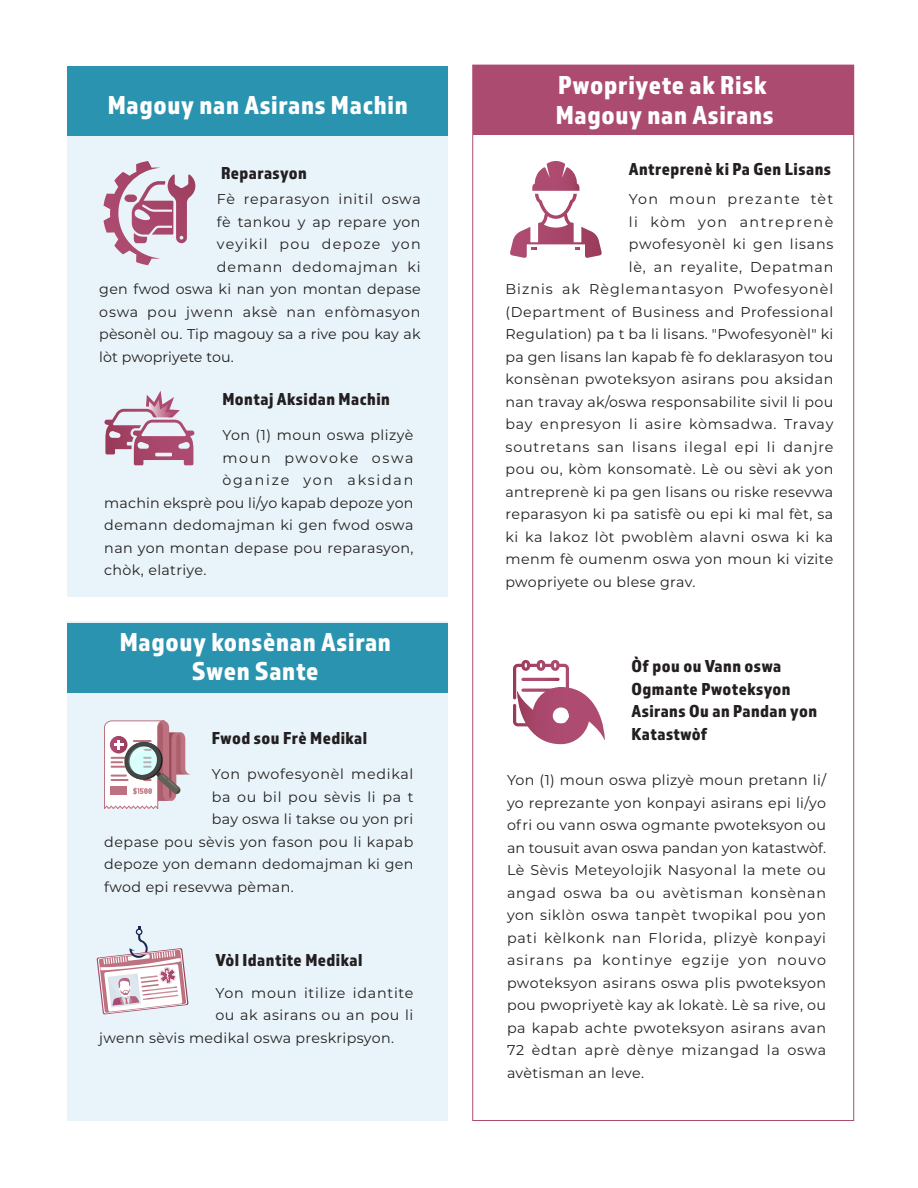
<style>
.page{position:relative;width:918px;height:1188px;background:#fff}
.page>*{position:absolute;margin:0;border:0;box-sizing:border-box;transform-origin:0 0}
.Montserrat_Consumer{font:27px/28.5px "Almaq Refined";letter-spacing:.025em;color:#fff;text-align:center}
.Montserrat_Consumer-2{font:18px/22.5px "Almaq Refined";letter-spacing:.025em;color:#231f20}
.Montserrat_Consumer-3{font:14.25px/22.5px "Montserrat";letter-spacing:.035em;color:#231f20;text-align:justify}
.Montserrat_Consumer-4{font:14.25px "Montserrat";letter-spacing:.055em;color:#231f20}
.Montserrat_Consumer-5{font:14.25px "Montserrat";letter-spacing:.06em;color:#231f20}
.Montserrat_Consumer-6{font:14.25px "Montserrat";letter-spacing:.01em;color:#231f20}
.Montserrat_Consumer-7{font:14.25px "Montserrat";letter-spacing:.015em;color:#231f20}
.Montserrat_Consumer-8{font:14.25px "Montserrat";letter-spacing:.105em;color:#231f20}
.Montserrat_Consumer-9{font:14.25px "Montserrat";letter-spacing:.07em;color:#231f20}
.Montserrat_Consumer-10{font:14.25px "Montserrat";letter-spacing:.085em;color:#231f20}
.Montserrat_Consumer-11{font:14.25px "Montserrat";letter-spacing:.065em;color:#231f20}
.Montserrat_Consumer-12{font:14.25px "Montserrat";letter-spacing:.09em;color:#231f20}
.Montserrat_Consumer-13{font:14.25px "Montserrat";letter-spacing:.005em;color:#231f20}
.Montserrat_Consumer-14{font:14.25px "Montserrat";letter-spacing:.125em;color:#231f20}
</style>
<div class="page">
<div style="left:473px;top:65px;width:381px;height:70px;background:#ac4b70"></div>
<div style="left:68px;top:621px;width:380px;height:499px;background:#e8f4f9"></div>
<div style="left:68px;top:68px;width:380px;height:529px;background:#e8f4f9"></div>
<svg style="left:104px;top:161px;width:91px;height:104px"></svg>
<svg style="left:104px;top:391px;width:91px;height:74px"></svg>
<div style="left:68px;top:623px;width:380px;height:70px;background:#2a94b0"></div>
<svg style="left:510px;top:161px;width:92px;height:97px"></svg>
<svg style="left:513px;top:660px;width:92px;height:84px"></svg>
<svg style="left:97px;top:927px;width:91px;height:88px"></svg>
<svg style="left:104px;top:721px;width:87px;height:88px"></svg>
<div style="left:68px;top:66px;width:380px;height:70px;background:#2a94b0"></div>
<p class="Montserrat_Consumer" style="left:108px;top:90px;width:302px">Magouy nan Asirans Machin</p>
<p class="Montserrat_Consumer" style="left:558px;top:70px;width:210px">Pwopriyete ak Risk</p>
<p class="Montserrat_Consumer" style="left:556px;top:100px;width:219px">Magouy nan Asirans</p>
<p class="Montserrat_Consumer-2" style="left:221px;top:162px;width:87px">Reparasyon</p>
<p class="Montserrat_Consumer-2" style="left:629px;top:157px;width:204px">Antreprenè ki Pa Gen Lisans</p>
<p class="Montserrat_Consumer-4" style="left:217px;top:190px;width:205px">Fè reparasyon initil oswa</p>
<p class="Montserrat_Consumer-3" style="left:217px;top:210px;width:205px">fè tankou y ap repare yon</p>
<p class="Montserrat_Consumer-10" style="left:217px;top:235px;width:205px">veyikil pou depoze yon</p>
<p class="Montserrat_Consumer-11" style="left:217px;top:257px;width:205px">demann dedomajman ki</p>
<p class="Montserrat_Consumer-3" style="left:99px;top:278px;width:323px">gen fwod oswa ki nan yon montan depase</p>
<p class="Montserrat_Consumer-4" style="left:99px;top:302px;width:323px">oswa pou jwenn aksè nan enfòmasyon</p>
<p class="Montserrat_Consumer-6" style="left:99px;top:325px;width:323px">pèsonèl ou. Tip magouy sa a rive pou kay ak</p>
<p class="Montserrat_Consumer-13" style="left:99px;top:347px;width:136px">lòt pwopriyete tou.</p>
<p class="Montserrat_Consumer-2" style="left:222px;top:387px;width:169px">Montaj Aksidan Machin</p>
<p class="Montserrat_Consumer-3" style="left:222px;top:423px;width:193px">Yon (1) moun oswa plizyè</p>
<p class="Montserrat_Consumer-8" style="left:222px;top:448px;width:193px">moun pwovoke oswa</p>
<p class="Montserrat_Consumer-14" style="left:222px;top:470px;width:193px">òganize yon aksidan</p>
<p class="Montserrat_Consumer-7" style="left:104px;top:493px;width:311px">machin eksprè pou li/yo kapab depoze yon</p>
<p class="Montserrat_Consumer-3" style="left:104px;top:513px;width:311px">demann dedomajman ki gen fwod oswa</p>
<p class="Montserrat_Consumer-3" style="left:104px;top:536px;width:311px">nan yon montan depase pou reparasyon,</p>
<p class="Montserrat_Consumer-3" style="left:104px;top:558px;width:104px">chòk, elatriye.</p>
<p class="Montserrat_Consumer" style="left:120px;top:627px;width:273px">Magouy konsènan Asiran<br>Swen Sante</p>
<p class="Montserrat_Consumer-2" style="left:212px;top:726px;width:157px">Fwod sou Frè Medikal</p>
<p class="Montserrat_Consumer-3" style="left:212px;top:762px;width:203px">Yon pwofesyonèl medikal</p>
<p class="Montserrat_Consumer-3" style="left:212px;top:785px;width:203px">ba ou bil pou sèvis li pa t</p>
<p class="Montserrat_Consumer-3" style="left:212px;top:807px;width:203px">bay oswa li takse ou yon pri</p>
<p class="Montserrat_Consumer-3" style="left:104px;top:830px;width:311px">depase pou sèvis yon fason pou li kapab</p>
<p class="Montserrat_Consumer-3" style="left:104px;top:852px;width:311px">depoze yon demann dedomajman ki gen</p>
<p class="Montserrat_Consumer-3" style="left:104px;top:875px;width:191px">fwod epi resevwa pèman.</p>
<p class="Montserrat_Consumer-2" style="left:215px;top:948px;width:148px">Vòl Idantite Medikal</p>
<p class="Montserrat_Consumer-4" style="left:215px;top:983px;width:200px">Yon moun itilize idantite</p>
<p class="Montserrat_Consumer-3" style="left:215px;top:1004px;width:199px">ou ak asirans ou an pou li</p>
<p class="Montserrat_Consumer-3" style="left:99px;top:1026px;width:296px">jwenn sèvis medikal oswa preskripsyon.</p>
<p class="Montserrat_Consumer-12" style="left:629px;top:190px;width:206px">Yon moun prezante tèt</p>
<p class="Montserrat_Consumer-8" style="left:629px;top:212px;width:206px">li kòm yon antreprenè</p>
<p class="Montserrat_Consumer-4" style="left:629px;top:235px;width:206px">pwofesyonèl ki gen lisans</p>
<p class="Montserrat_Consumer-5" style="left:629px;top:257px;width:206px">lè, an reyalite, Depatman</p>
<p class="Montserrat_Consumer-9" style="left:506px;top:280px;width:329px">Biznis ak Règlemantasyon Pwofesyonèl</p>
<p class="Montserrat_Consumer-3" style="left:506px;top:300px;width:329px">(Department of Business and Professional</p>
<p class="Montserrat_Consumer-3" style="left:506px;top:323px;width:329px">Regulation) pa t ba li lisans. "Pwofesyonèl" ki</p>
<p class="Montserrat_Consumer-3" style="left:506px;top:345px;width:329px">pa gen lisans lan kapab fè fo deklarasyon tou</p>
<p class="Montserrat_Consumer-3" style="left:506px;top:368px;width:329px">konsènan pwoteksyon asirans pou aksidan</p>
<p class="Montserrat_Consumer-3" style="left:506px;top:390px;width:329px">nan travay ak/oswa responsabilite sivil li pou</p>
<p class="Montserrat_Consumer-4" style="left:506px;top:415px;width:329px">bay enpresyon li asire kòmsadwa. Travay</p>
<p class="Montserrat_Consumer-5" style="left:506px;top:437px;width:329px">soutretans san lisans ilegal epi li danjre</p>
<p class="Montserrat_Consumer-3" style="left:506px;top:458px;width:329px">pou ou, kòm konsomatè. Lè ou sèvi ak yon</p>
<p class="Montserrat_Consumer-3" style="left:506px;top:480px;width:329px">antreprenè ki pa gen lisans ou riske resevwa</p>
<p class="Montserrat_Consumer-3" style="left:506px;top:503px;width:329px">reparasyon ki pa satisfè ou epi ki mal fèt, sa</p>
<p class="Montserrat_Consumer-3" style="left:506px;top:525px;width:329px">ki ka lakoz lòt pwoblèm alavni oswa ki ka</p>
<p class="Montserrat_Consumer-3" style="left:506px;top:548px;width:329px">menm fè oumenm oswa yon moun ki vizite</p>
<p class="Montserrat_Consumer-3" style="left:506px;top:570px;width:191px">pwopriyete ou blese grav.</p>
<p class="Montserrat_Consumer-2" style="left:632px;top:655px;width:187px">Òf pou ou Vann oswa<br>Ogmante Pwoteksyon<br>Asirans Ou an Pandan yon<br>Katastwòf</p>
<p class="Montserrat_Consumer-3" style="left:507px;top:768px;width:321px">Yon (1) moun oswa plizyè moun pretann li/ yo reprezante yon konpayi asirans epi li/yo ofri ou vann oswa ogmante pwoteksyon ou an tousuit avan oswa pandan yon katastwòf.<br>Lè Sèvis Meteyolojik Nasyonal la mete ou angad oswa ba ou avètisman konsènan yon siklòn oswa tanpèt twopikal pou yon pati kèlkonk nan Florida, plizyè konpayi asirans pa kontinye egzije yon nouvo pwoteksyon asirans oswa plis pwoteksyon pou pwopriyetè kay ak lokatè. Lè sa rive, ou pa kapab achte pwoteksyon asirans avan 72 èdtan aprè dènye mizangad la oswa avètisman an leve.</p>
</div>
